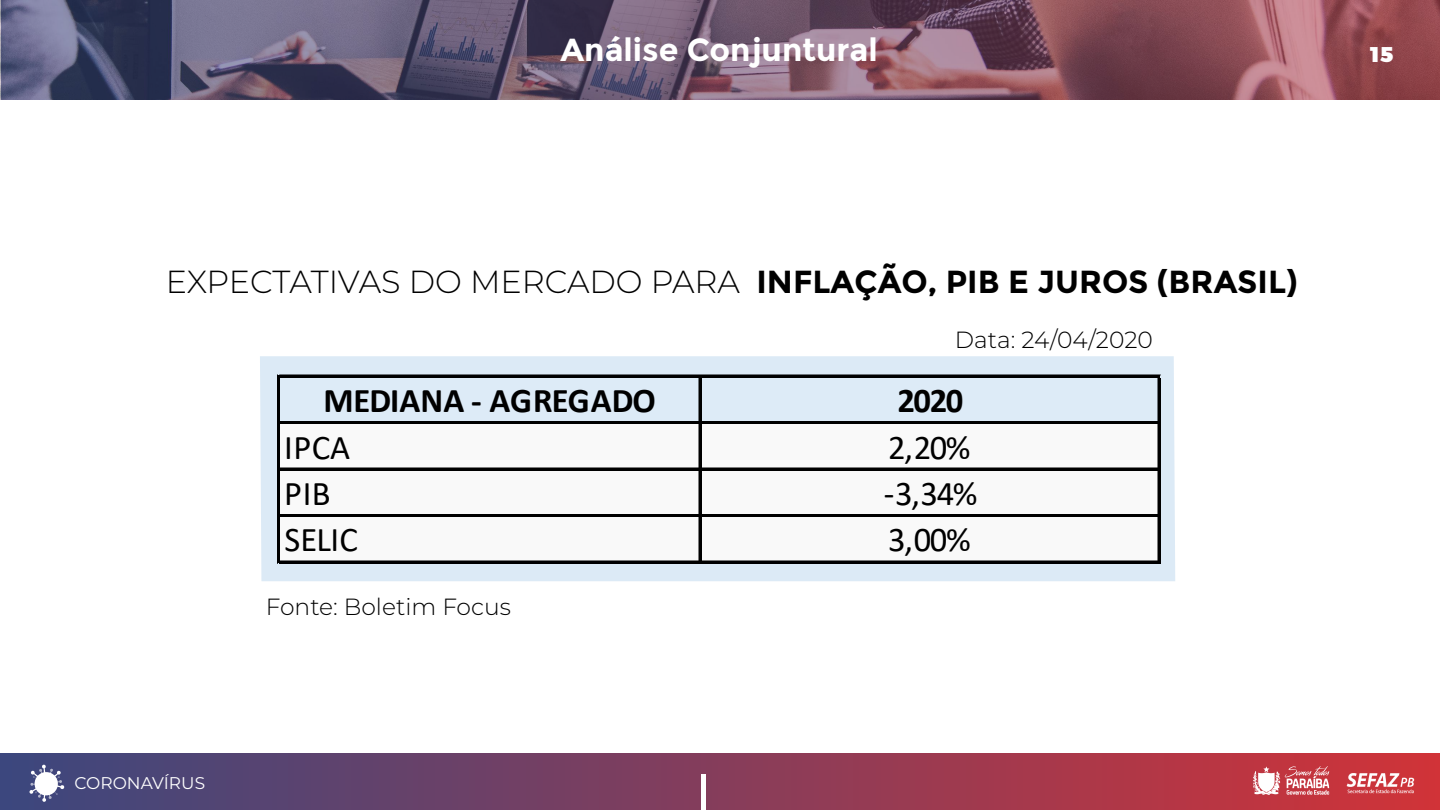
<style>
.page{position:relative;width:1440px;height:810px;background:#fff}
.page>*{position:absolute;margin:0;border:0;box-sizing:border-box;transform-origin:0 0}
.t1{font:34.8px "Calibri";letter-spacing:.005em;color:#000}
.t2{font:700 34.8px "Calibri";letter-spacing:-.015em;color:#000}
.t3{font:700 31.88px "Montserrat";color:#000}
.t4{font:700 31.88px "Montserrat";color:#fff}
.t5{font:300 23.4px "Montserrat";color:#000}
.t6{font:900 21.23px "Montserrat";color:#fff}
.t7{font:16.95px "Montserrat";color:#fff}
.s1{font-weight:300}
</style>
<div class="page">
<svg style="left:2px;top:1px;width:1438px;height:99px;background:#73566b"></svg>
<div style="left:0;top:753px;width:1440px;height:57px;background:linear-gradient(to right,#3b477e,#d13338)"></div>
<div style="left:701px;top:774px;width:5px;height:36px;background:#fff"></div>
<img style="left:1252px;top:764px;width:78px;height:33px">
<img style="left:1345px;top:770px;width:71px;height:26px">
<svg style="left:29px;top:765px;width:35px;height:37px"></svg>
<div style="left:260px;top:356px;width:915px;height:225px;background:#dceaf6"></div>
<div style="left:280px;top:424px;width:878px;height:137px;background:#f9f9f9"></div>
<div style="left:280px;top:375px;width:880px;height:49px;background:#ddebf7"></div>
<hr style="left:278px;top:375px;width:1px;height:188px;background:#000">
<hr style="left:278px;top:376px;width:2px;height:187px;background:#000">
<hr style="left:699px;top:377px;width:1px;height:186px;background:#000">
<hr style="left:699px;top:378px;width:2px;height:185px;background:#000">
<hr style="left:1158px;top:377px;width:1px;height:186px;background:#000">
<hr style="left:1158px;top:378px;width:2px;height:185px;background:#000">
<hr style="left:280px;top:375px;width:880px;height:2px;background:#000">
<hr style="left:280px;top:421px;width:880px;height:1px;background:#000">
<hr style="left:280px;top:422px;width:880px;height:2px;background:#000">
<hr style="left:280px;top:468px;width:880px;height:2px;background:#000">
<hr style="left:280px;top:514px;width:880px;height:3px;background:#000">
<hr style="left:280px;top:561px;width:880px;height:2px;background:#000">
<p class="t4" style="left:561px;top:31px;width:319px">Análise Conjuntural</p>
<p class="t6" style="left:1371px;top:37px;width:24px">15</p>
<p class="t3" style="left:166px;top:262px;width:1134px"><span class="s1">EXPECTATIVAS DO MERCADO PARA</span> INFLAÇÃO, PIB E JUROS (BRASIL)</p>
<p class="t5" style="left:955px;top:324px;width:199px">Data: 24/04/2020</p>
<p class="t2" style="left:323px;top:376px;width:334px">MEDIANA - AGREGADO</p>
<p class="t2" style="left:897px;top:376px;width:67px">2020</p>
<p class="t1" style="left:284px;top:423px;width:68px">IPCA</p>
<p class="t1" style="left:888px;top:423px;width:84px">2,20%</p>
<p class="t1" style="left:284px;top:469px;width:48px">PIB</p>
<p class="t1" style="left:884px;top:469px;width:95px">-3,34%</p>
<p class="t1" style="left:284px;top:516px;width:75px">SELIC</p>
<p class="t1" style="left:888px;top:516px;width:84px">3,00%</p>
<p class="t7" style="left:74px;top:771px;width:132px">CORONAVÍRUS</p>
<p class="t5" style="left:266px;top:591px;width:247px">Fonte: Boletim Focus</p>
</div>
